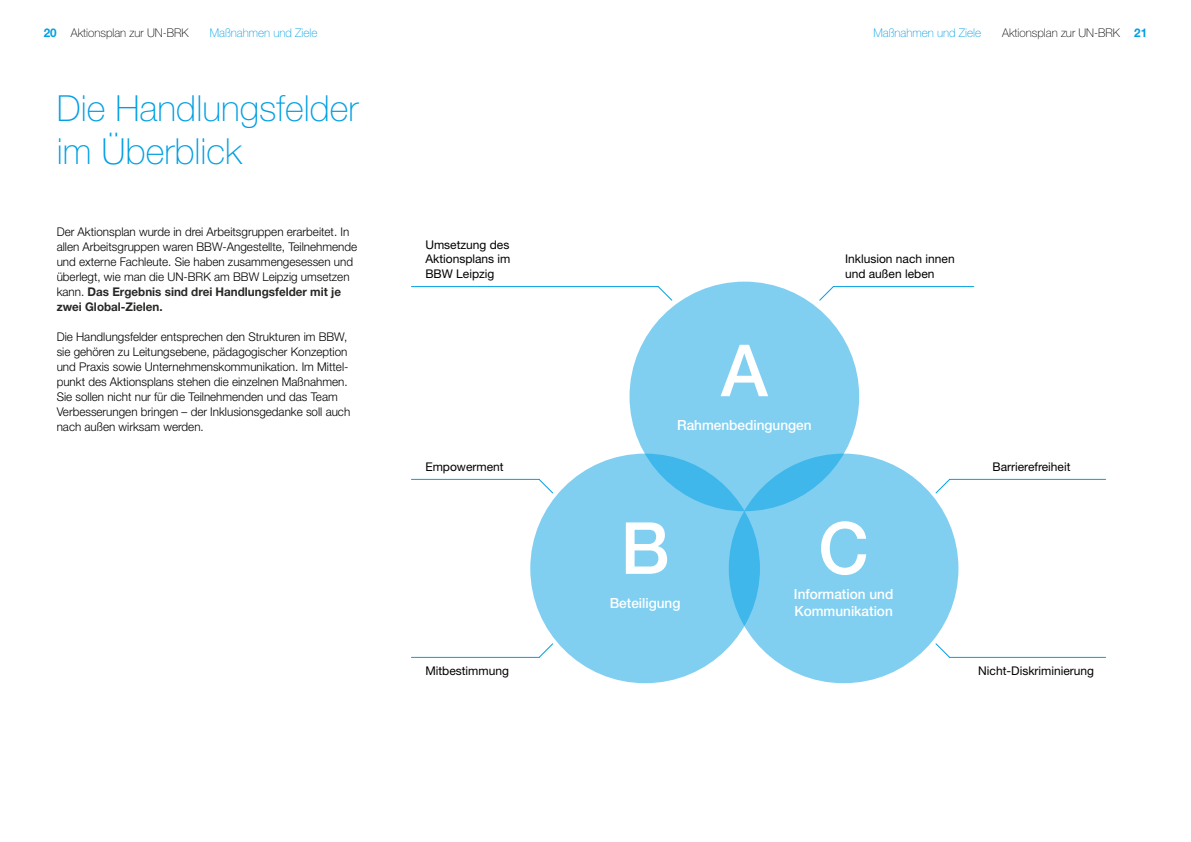
<style>
.page{position:relative;width:1191px;height:842px;background:#fff}
.page>*{position:absolute;margin:0;border:0;box-sizing:border-box;transform-origin:0 0}
.t1{font:500 72px "Helvetica Neue LT Std";color:#fff}
.t2{font:100 36px/43.2px "Helvetica Neue LT Std";color:#009fe3}
.t3{font:500 14px/16.8px "Helvetica Neue LT Std";color:#fff}
.t4{font:300 12px/15px "Helvetica Neue LT Std";color:#000}
.t5{font:12px/14.4px "Helvetica Neue LT Std";color:#000;text-align:justify}
.t6{font:100 12px "Helvetica Neue LT Std";color:#000}
.t7{font:100 12px "Helvetica Neue LT Std";color:#009fe3}
.s1{font-weight:700;color:#009fe3}
.s2{font-weight:700;color:#282827}
</style>
<div class="page">
<div style="left:629px;top:282px;width:230px;height:229px;background:#80cff1;border-radius:50%"></div>
<div style="left:530px;top:454px;width:230px;height:229px;background:#80cff1;border-radius:50%"></div>
<svg style="left:729px;top:454px;width:229px;height:229px;background:#78ccf0"></svg>
<svg style="left:539px;top:479px;width:14px;height:15px"></svg>
<svg style="left:657px;top:286px;width:15px;height:15px"></svg>
<svg style="left:935px;top:479px;width:15px;height:15px"></svg>
<svg style="left:819px;top:286px;width:15px;height:15px"></svg>
<svg style="left:538px;top:643px;width:15px;height:15px"></svg>
<svg style="left:935px;top:643px;width:15px;height:15px"></svg>
<hr style="left:411px;top:479px;width:128px;height:1px;background:#009fe3">
<hr style="left:411px;top:286px;width:247px;height:1px;background:#009fe3">
<hr style="left:949px;top:479px;width:156px;height:1px;background:#009fe3">
<hr style="left:833px;top:286px;width:140px;height:1px;background:#009fe3">
<hr style="left:411px;top:657px;width:128px;height:1px;background:#009fe3">
<hr style="left:949px;top:657px;width:156px;height:1px;background:#009fe3">
<p class="t7" style="left:210px;top:26px;width:109px">Maßnahmen und Ziele</p>
<p class="t7" style="left:873px;top:26px;width:109px">Maßnahmen und Ziele</p>
<p class="t6" style="left:44px;top:26px;width:146px"><span class="s1">20</span> Aktionsplan zur UN-BRK</p>
<p class="t6" style="left:1002px;top:26px;width:146px">Aktionsplan zur UN-BRK <span class="s1">21</span></p>
<h2 class="t2" style="left:57px;top:87px;width:303px">Die Handlungsfelder im Überblick</h2>
<p class="t4" style="left:57px;top:224px;width:302px">Der Aktionsplan wurde in drei Arbeitsgruppen erarbeitet. In allen Arbeitsgruppen waren BBW-Angestellte, Teilnehmende und externe Fachleute. Sie haben zusammengesessen und überlegt, wie man die UN-BRK am BBW Leipzig umsetzen kann. <span class="s2">Das Ergebnis sind drei Handlungsfelder mit je zwei Global-Zielen.</span></p>
<p class="t4" style="left:57px;top:329px;width:295px">Die Handlungsfelder entsprechen den Strukturen im BBW, sie gehören zu Leitungsebene, pädagogischer Konzeption und Praxis sowie Unternehmenskommunikation. Im Mittel&shy;punkt des Aktionsplans stehen die einzelnen Maßnahmen.<br>Sie sollen nicht nur für die Teilnehmenden und das Team Verbesserungen bringen – der Inklusionsgedanke soll auch nach außen wirksam werden.</p>
<p class="t5" style="left:425px;top:237px;width:87px">Umsetzung des Aktionsplans im BBW Leipzig</p>
<p class="t5" style="left:425px;top:459px;width:80px">Empowerment</p>
<h1 class="t1" style="left:721px;top:328px;width:48px">A</h1>
<p class="t3" style="left:677px;top:417px;width:136px">Rahmenbedingungen</p>
<p class="t5" style="left:845px;top:252px;width:111px">Inklusion nach innen und außen leben</p>
<h1 class="t1" style="left:620px;top:505px;width:51px">B</h1>
<h1 class="t1" style="left:818px;top:505px;width:52px">C</h1>
<p class="t3" style="left:610px;top:594px;width:72px">Beteiligung</p>
<p class="t3" style="left:794px;top:586px;width:101px">Information und<br>Kommunikation</p>
<p class="t5" style="left:992px;top:459px;width:79px">Barrierefreiheit</p>
<p class="t5" style="left:425px;top:663px;width:85px">Mitbestimmung</p>
<p class="t5" style="left:978px;top:663px;width:117px">Nicht-Diskriminierung</p>
</div>
